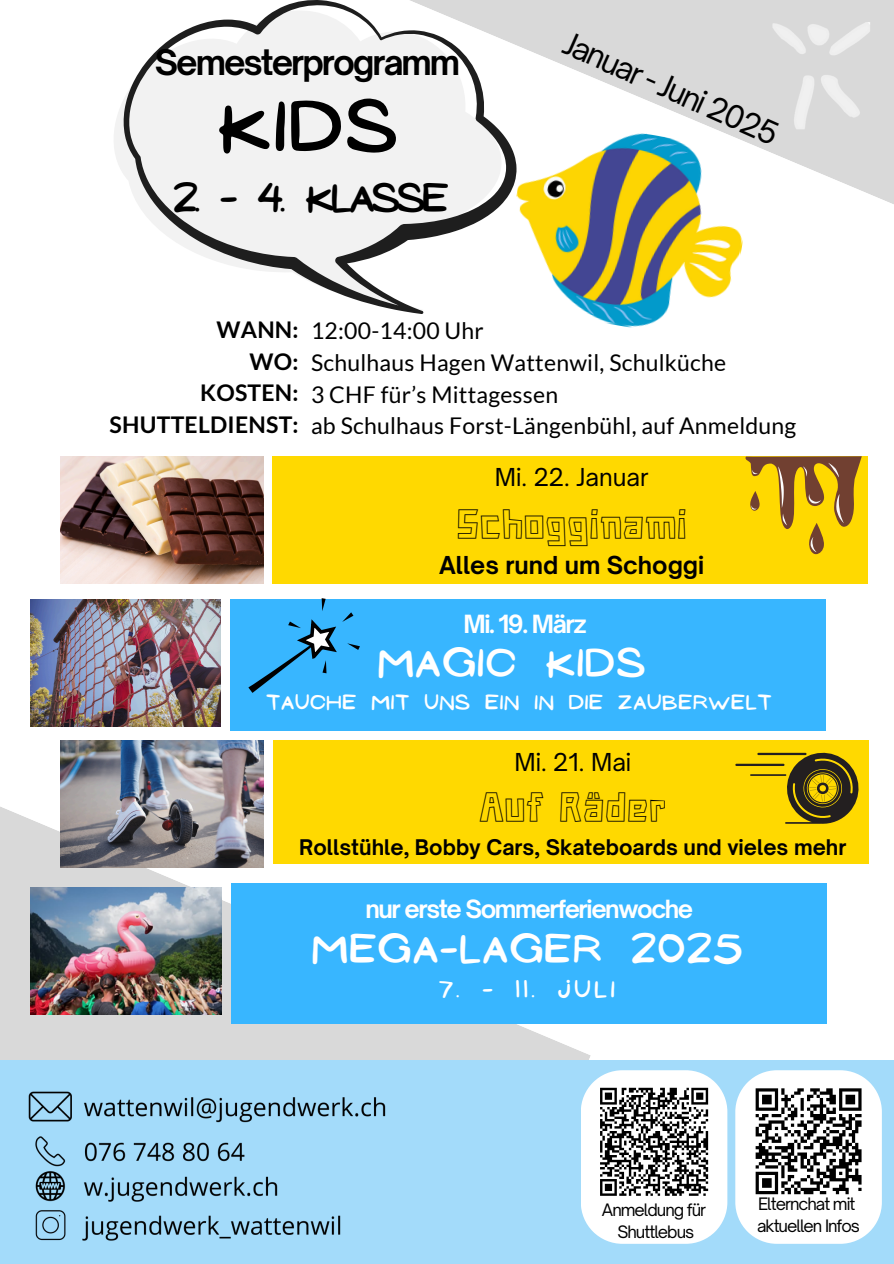
<style>
.page{position:relative;width:894px;height:1264px;background:#fff}
.page>*{position:absolute;margin:0;border:0;box-sizing:border-box;transform-origin:0 0}
.t1{font:64.65px "NF Ananias Bold";color:#000}
.t2{font:39.9px "Cave Age Outline";color:#000}
.t3{font:36px "NF Ananias Bold";letter-spacing:.075em;color:#fff}
.t4{font:35.55px "NF Ananias Bold";letter-spacing:-.06em;color:#000}
.t5{font:700 33.6px "Open Sauce One";letter-spacing:-.06em;color:#000}
.t6{font:30.45px "Open Sauce One";color:#000}
.t7{font:700 24px "Open Sauce One";letter-spacing:-.06em;color:#fff}
.t8{font:23.7px "Open Sauce One";color:#000}
.t9{font:700 23.7px "Open Sauce One";color:#000}
.t10{font:22.95px/31.5px "Lato";letter-spacing:.01em;color:#000}
.t11{font:700 22.95px/31.5px "Lato";letter-spacing:.01em;color:#000;text-align:right}
.t12{font:21px "NF Ananias Bold";letter-spacing:.21em;color:#fff}
.t13{font:700 20.7px "Open Sauce One";color:#000}
.t14{font:18.45px "NF Ananias Bold";letter-spacing:.075em;color:#fff}
.t15{font:16.35px "Open Sauce One";letter-spacing:-.06em;color:#000}
</style>
<div class="page">
<svg style="left:516px;top:0;width:377px;height:204px;fill:#d9d9d9"></svg>
<svg style="left:0;top:730px;width:590px;height:272px"></svg>
<img style="left:31px;top:599px;width:189px;height:127px">
<img style="left:61px;top:740px;width:202px;height:127px">
<img style="left:772px;top:22px;width:99px;height:110px">
<div style="left:230px;top:599px;width:595px;height:131px;background:#38b6ff"></div>
<div style="left:0;top:1060px;width:893px;height:203px;background:#a3dbfa"></div>
<img style="left:31px;top:887px;width:190px;height:115px">
<svg style="left:735px;top:1070px;width:146px;height:173px;background:#c1c4c6"></svg>
<svg style="left:123px;top:0;width:393px;height:314px;fill:#f2f2f2"></svg>
<svg style="left:646px;top:1070px;width:81px;height:173px;background:#bdbfc1"></svg>
<img style="left:0;top:1002px;width:646px;height:242px">
<div style="left:273px;top:740px;width:595px;height:123px;background:#ffd900"></div>
<div style="left:231px;top:883px;width:595px;height:140px;background:#38b6ff"></div>
<div style="left:272px;top:456px;width:595px;height:127px;background:#ffd900"></div>
<img style="left:61px;top:456px;width:202px;height:127px">
<svg style="left:248px;top:598px;width:112px;height:95px"></svg>
<svg style="left:782px;top:752px;width:77px;height:72px"></svg>
<hr style="left:757px;top:752px;width:49px;height:3px;background:#231f20">
<hr style="left:735px;top:763px;width:49px;height:3px;background:#231f20">
<hr style="left:749px;top:774px;width:37px;height:2px;background:#231f20">
<svg style="left:745px;top:456px;width:116px;height:98px"></svg>
<img style="left:497px;top:114px;width:260px;height:214px">
<h3 class="t5" style="left:155px;top:41px;width:307px">Semesterprogramm</h3>
<h1 class="t1" style="left:218px;top:90px;width:179px">KIDS</h1>
<h3 class="t4" style="left:174px;top:178px;width:276px">2. - 4. KLASSE</h3>
<p class="t6" style="left:573px;top:24px;width:233px;rotate:24deg">Januar - Juni 2025</p>
<h3 class="t11" style="left:110px;top:314px;width:190px">WANN:<br>WO:<br>KOSTEN:<br>SHUTTELDIENST:</h3>
<p class="t10" style="left:311px;top:315px;width:486px">12:00-14:00 Uhr<br>Schulhaus Hagen Wattenwil, Schulküche<br>3 CHF für’s Mittagessen<br>ab Schulhaus Forst-Längenbühl, auf Anmeldung</p>
<h2 class="t8" style="left:494px;top:462px;width:155px">Mi. 22. Januar</h2>
<h2 class="t2" style="left:456px;top:497px;width:232px">Schogginami</h2>
<h2 class="t9" style="left:439px;top:550px;width:266px">Alles rund um Schoggi</h2>
<h3 class="t7" style="left:463px;top:608px;width:125px">Mi. 19. März</h3>
<h3 class="t3" style="left:378px;top:643px;width:268px">MAGIC KIDS</h3>
<h3 class="t14" style="left:266px;top:692px;width:506px">TAUCHE MIT UNS EIN IN DIE ZAUBERWELT</h3>
<p class="t8" style="left:514px;top:747px;width:118px">Mi. 21. Mai</p>
<p class="t2" style="left:479px;top:781px;width:189px">Auf Räder</p>
<p class="t13" style="left:299px;top:834px;width:548px">Rollstühle, Bobby Cars, Skateboards und vieles mehr</p>
<p class="t7" style="left:365px;top:894px;width:329px">nur erste Sommerferienwoche</p>
<p class="t3" style="left:312px;top:928px;width:431px">MEGA-LAGER 2025</p>
<p class="t12" style="left:438px;top:977px;width:177px">7. - 11. JULI</p>
<p class="t15" style="left:601px;top:1199px;width:106px">Anmeldung für</p>
<p class="t15" style="left:617px;top:1221px;width:78px">Shuttlebus</p>
<p class="t15" style="left:758px;top:1193px;width:99px">Elternchat mit</p>
<h1 class="t15" style="left:756px;top:1215px;width:104px">aktuellen Infos</h1>
</div>
